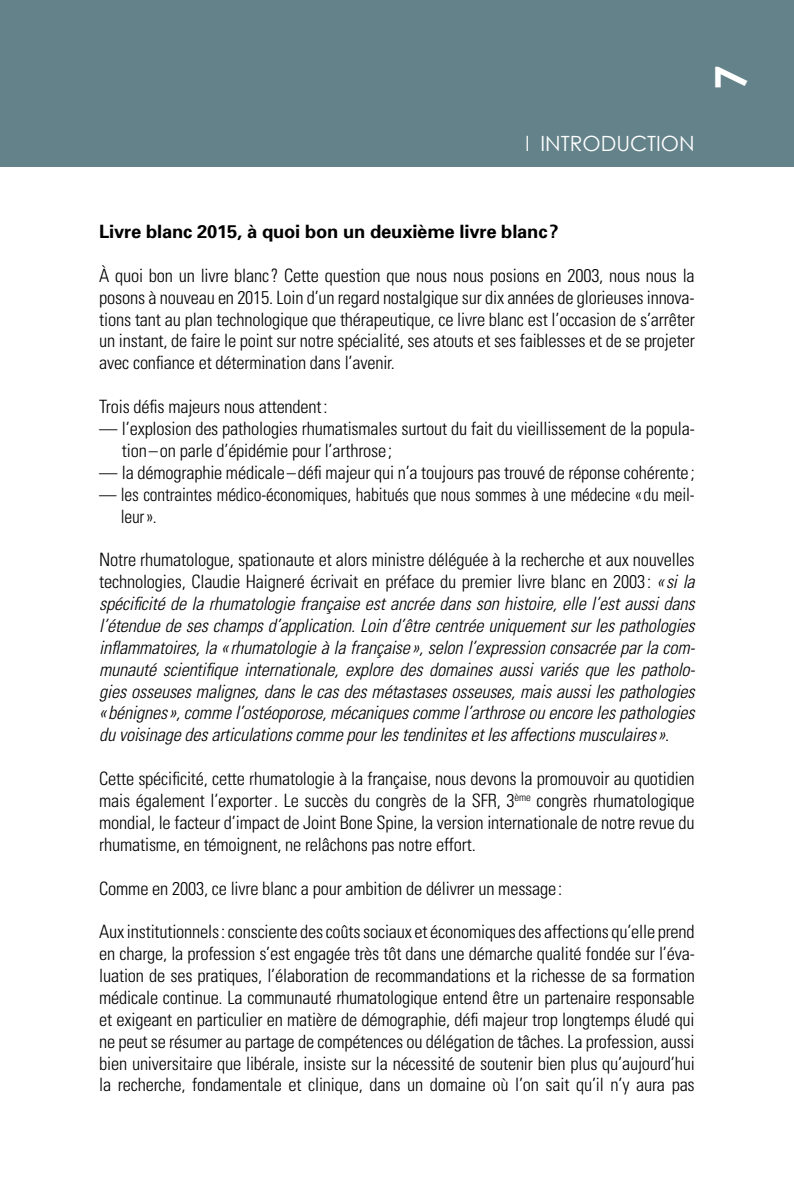
<style>
.page{position:relative;width:794px;height:1191px;background:#fff}
.page>*{position:absolute;margin:0;border:0;box-sizing:border-box;transform-origin:0 0}
.t1{font:700 43.75px "Century Gothic";color:#fff}
.t2{font:21px "Century Gothic";color:#fff}
.t3{font:300 condensed 18.38px/21.9px "Univers";letter-spacing:-.01em;color:#000;text-align:justify}
.t4{font:italic 300 condensed 18.38px/21.9px "Univers";letter-spacing:-.01em;color:#000;text-align:justify}
.t5{font:300 condensed 18.38px/21.9px "Univers";letter-spacing:-.01em;color:#000;scale:.95 1}
.t6{font:700 18.38px "Univers";letter-spacing:-.01em;color:#000}
.s1{font-family:"Univers";font-stretch:condensed}
.s2{font-style:normal}
</style>
<div class="page">
<div style="left:0;top:0;width:794px;height:166px;background:#64828a"></div>
<p class="t2" style="left:525px;top:131px;width:171px"><span class="s1">|</span> INTRODUCTION</p>
<h1 class="t1" style="left:703px;top:90px;width:26px;rotate:-90deg">7</h1>
<p class="t6" style="left:99px;top:220px;width:461px">Livre blanc 2015, à quoi bon un deuxième livre blanc?</p>
<p class="t3" style="left:99px;top:264px;width:597px">À quoi bon un livre blanc? Cette question que nous nous posions en 2003, nous nous la posons à nouveau en 2015. Loin d’un regard nostalgique sur dix années de glorieuses innova&shy;tions tant au plan technologique que thérapeutique, ce livre blanc est l’occasion de s’arrêter un instant, de faire le point sur notre spécialité, ses atouts et ses faiblesses et de se projeter avec confiance et détermination dans l’avenir.</p>
<p class="t3" style="left:99px;top:395px;width:230px">Trois défis majeurs nous attendent:</p>
<p class="t3" style="left:122px;top:417px;width:574px;text-indent:-23px">— l’explosion des pathologies rhumatismales surtout du fait du vieillissement de la popula&shy;tion–on parle d’épidémie pour l’arthrose;</p>
<p class="t3" style="left:99px;top:461px;width:597px">— la démographie médicale–défi majeur qui n’a toujours pas trouvé de réponse cohérente;</p>
<p class="t5" style="left:121px;top:483px;width:605px;text-indent:-22px">— les contraintes médico-économiques, habitués que nous sommes à une médecine «du meil&shy;leur».</p>
<p class="t4" style="left:99px;top:548px;width:597px"><span class="s2">Notre rhumatologue, spationaute et alors ministre déléguée à la recherche et aux nouvelles technologies, Claudie Haigneré écrivait en préface du premier livre blanc en 2003:</span> «si la spécificité de la rhumatologie française est ancrée dans son histoire, elle l’est aussi dans l’étendue de ses champs d’application. Loin d’être centrée uniquement sur les pathologies inflammatoires, la «rhumatologie à la française», selon l’expression consacrée par la com&shy;munauté scientifique internationale, explore des domaines aussi variés que les patholo&shy;gies osseuses malignes, dans le cas des métastases osseuses, mais aussi les pathologies «bénignes», comme l’ostéoporose, mécaniques comme l’arthrose ou encore les pathologies du voisinage des articulations comme pour les tendinites et les affections musculaires»<span class="s2">.</span></p>
<p class="t3" style="left:99px;top:767px;width:597px">Cette spécificité, cette rhumatologie à la française, nous devons la promouvoir au quotidien mais également l’exporter. Le succès du congrès de la SFR, 3<sup>ème</sup> congrès rhumatologique mondial, le facteur d’impact de Joint Bone Spine, la version internationale de notre revue du rhumatisme, en témoignent, ne relâchons pas notre effort.</p>
<p class="t3" style="left:99px;top:877px;width:464px">Comme en 2003, ce livre blanc a pour ambition de délivrer un message:</p>
<p class="t3" style="left:99px;top:920px;width:597px">Aux institutionnels: consciente des coûts sociaux et économiques des affections qu’elle prend en charge, la profession s’est engagée très tôt dans une démarche qualité fondée sur l’éva&shy;luation de ses pratiques, l’élaboration de recommandations et la richesse de sa formation médicale continue. La communauté rhumatologique entend être un partenaire responsable et exigeant en particulier en matière de démographie, défi majeur trop longtemps éludé qui ne peut se résumer au partage de compétences ou délégation de tâches. La profession, aussi bien universitaire que libérale, insiste sur la nécessité de soutenir bien plus qu’aujourd’hui la recherche, fondamentale et clinique, dans un domaine où l’on sait qu’il n’y aura pas</p>
</div>
